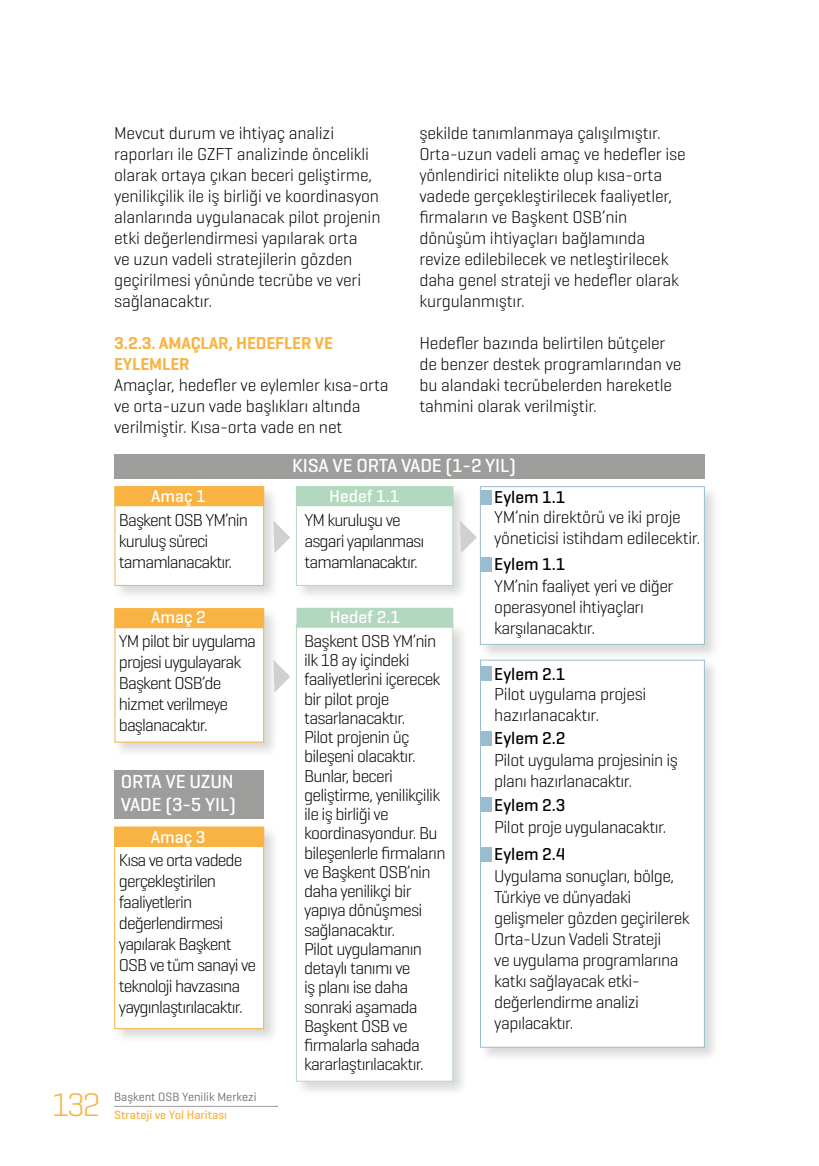
<style>
.page{position:relative;width:819px;height:1166px;background:#fff}
.page>*{position:absolute;margin:0;border:0;box-sizing:border-box;transform-origin:0 0}
.t1{font:300 33.25px "Geogrotesque";color:#f9b342}
.t2{font:500 19.25px/22.8px "Geogrotesque";letter-spacing:-.01em;color:#fff}
.t3{font:300 17.5px/19.2px "Geogrotesque";letter-spacing:-.03em;color:#000}
.t4{font:300 17.5px/21px "Geogrotesque";letter-spacing:-.01em;color:#000}
.t5{font:300 17.5px/21px "Geogrotesque";letter-spacing:-.05em;color:#000}
.t6{font:500 17.5px "Geogrotesque";color:#000}
.t7{font:600 17.5px/21px "Geogrotesque";letter-spacing:-.01em;color:#f9b342}
.t8{font:500 17.5px "Geogrotesque";color:#fff}
.t9{font:12.25px "Geogrotesque";color:#706f6f}
.t10{font:500 12.25px "Geogrotesque";color:#f9b342}
</style>
<div class="page">
<hr style="left:114px;top:1106px;width:164px;height:1px;background:#9d9d9c">
<div style="left:112px;top:824px;width:168px;height:221px;background:#000;opacity:.15"></div>
<div style="left:114px;top:826px;width:150px;height:203px;background:#fff;border:1px solid #f9b342"></div>
<div style="left:113px;top:606px;width:167px;height:153px;background:#000;opacity:.15"></div>
<div style="left:115px;top:608px;width:149px;height:134px;background:#fff;border:1px solid #f9b342"></div>
<div style="left:113px;top:484px;width:167px;height:118px;background:#000;opacity:.15"></div>
<div style="left:115px;top:486px;width:149px;height:100px;background:#fff;border:1px solid #f9b342"></div>
<div style="left:294px;top:484px;width:175px;height:118px;background:#000;opacity:.15"></div>
<div style="left:296px;top:486px;width:157px;height:100px;background:#fff;border:1px solid #b2d9bf"></div>
<div style="left:294px;top:622px;width:175px;height:475px;background:#000;opacity:.15"></div>
<div style="left:296px;top:624px;width:157px;height:457px;background:#fff;border:1px solid #b2d9bf"></div>
<div style="left:478px;top:484px;width:242px;height:177px;background:#000;opacity:.15"></div>
<div style="left:480px;top:486px;width:224px;height:159px;background:#fff;border:1px solid #99bdcf"></div>
<div style="left:478px;top:658px;width:243px;height:405px;background:#000;opacity:.15"></div>
<div style="left:480px;top:660px;width:224px;height:387px;background:#fff;border:1px solid #99bdcf"></div>
<div style="left:114px;top:486px;width:150px;height:20px;background:#f9b342"></div>
<div style="left:114px;top:827px;width:150px;height:20px;background:#f9b342"></div>
<div style="left:114px;top:608px;width:150px;height:20px;background:#f9b342;border:2px solid #f9b342"></div>
<div style="left:296px;top:486px;width:157px;height:20px;background:#b2d9bf"></div>
<div style="left:296px;top:608px;width:157px;height:20px;background:#b2d9bf;border:2px solid #b2d9bf"></div>
<div style="left:114px;top:454px;width:590px;height:24px;background:#9d9d9c"></div>
<div style="left:115px;top:770px;width:149px;height:48px;background:#9d9d9c"></div>
<svg style="left:273px;top:520px;width:17px;height:33px"></svg>
<svg style="left:273px;top:660px;width:17px;height:32px"></svg>
<svg style="left:460px;top:520px;width:17px;height:33px"></svg>
<div style="left:480px;top:490px;width:11px;height:14px;background:#99bdcf"></div>
<div style="left:480px;top:666px;width:11px;height:15px;background:#99bdcf"></div>
<div style="left:480px;top:557px;width:11px;height:14px;background:#99bdcf"></div>
<div style="left:480px;top:731px;width:11px;height:14px;background:#99bdcf"></div>
<div style="left:480px;top:797px;width:11px;height:15px;background:#99bdcf"></div>
<div style="left:480px;top:847px;width:11px;height:14px;background:#99bdcf"></div>
<h1 class="t1" style="left:52px;top:1084px;width:50px">132</h1>
<p class="t4" style="left:114px;top:122px;width:268px">Mevcut durum ve ihtiyaç analizi raporları ile GZFT analizinde öncelikli olarak ortaya çıkan beceri geliştirme, yenilikçilik ile iş birliği ve koordinasyon alanlarında uygulanacak pilot projenin etki değerlendirmesi yapılarak orta<br>ve uzun vadeli stratejilerin gözden geçirilmesi yönünde tecrübe ve veri sağlanacaktır.</p>
<p class="t7" style="left:114px;top:332px;width:220px">3.2.3. AMAÇLAR, HEDEFLER VE<br>EYLEMLER</p>
<p class="t4" style="left:114px;top:374px;width:276px">Amaçlar, hedefler ve eylemler kısa-orta ve orta-uzun vade başlıkları altında verilmiştir. Kısa-orta vade en net</p>
<p class="t4" style="left:419px;top:122px;width:268px">şekilde tanımlanmaya çalışılmıştır.<br>Orta-uzun vadeli amaç ve hedefler ise yönlendirici nitelikte olup kısa-orta vadede gerçekleştirilecek faaliyetler, firmaların ve Başkent OSB’nin dönüşüm ihtiyaçları bağlamında revize edilebilecek ve netleştirilecek daha genel strateji ve hedefler olarak kurgulanmıştır.</p>
<p class="t4" style="left:419px;top:332px;width:263px">Hedefler bazında belirtilen bütçeler de benzer destek programlarından ve bu alandaki tecrübelerden hareketle tahmini olarak verilmiştir.</p>
<p class="t8" style="left:151px;top:485px;width:56px">Amaç 1</p>
<p class="t5" style="left:119px;top:509px;width:131px">Başkent OSB YM’nin kuruluş süreci tamamlanacaktır.</p>
<p class="t8" style="left:151px;top:606px;width:56px">Amaç 2</p>
<p class="t5" style="left:119px;top:630px;width:139px">YM pilot bir uygulama projesi uygulayarak<br>Başkent OSB’de hizmet verilmeye başlanacaktır.</p>
<p class="t2" style="left:121px;top:770px;width:117px">ORTA VE UZUN<br>VADE (3-5 YIL)</p>
<p class="t8" style="left:151px;top:826px;width:56px">Amaç 3</p>
<p class="t5" style="left:119px;top:848px;width:139px">Kısa ve orta vadede gerçekleştirilen faaliyetlerin değerlendirmesi yapılarak Başkent<br>OSB ve tüm sanayi ve teknoloji havzasına yaygınlaştırılacaktır.</p>
<p class="t9" style="left:114px;top:1089px;width:144px">Başkent OSB Yenilik Merkezi</p>
<p class="t10" style="left:114px;top:1107px;width:114px">Strateji ve Yol Haritası</p>
<p class="t2" style="left:292px;top:454px;width:225px">KISA VE ORTA VADE (1-2 YIL)</p>
<p class="t8" style="left:329px;top:485px;width:72px">Hedef 1.1</p>
<p class="t5" style="left:304px;top:509px;width:121px">YM kuruluşu ve asgari yapılanması tamamlanacaktır.</p>
<p class="t8" style="left:330px;top:606px;width:72px">Hedef 2.1</p>
<p class="t3" style="left:304px;top:631px;width:143px">Başkent OSB YM’nin ilk 18 ay içindeki faaliyetlerini içerecek bir pilot proje tasarlanacaktır.<br>Pilot projenin üç bileşeni olacaktır.<br>Bunlar, beceri geliştirme, yenilikçilik ile iş birliği ve koordinasyondur. Bu bileşenlerle firmaların ve Başkent OSB’nin daha yenilikçi bir yapıya dönüşmesi sağlanacaktır.<br>Pilot uygulamanın detaylı tanımı ve<br>iş planı ise daha sonraki aşamada<br>Başkent OSB ve firmalarla sahada kararlaştırılacaktır.</p>
<p class="t6" style="left:494px;top:486px;width:73px">Eylem 1.1</p>
<p class="t3" style="left:494px;top:506px;width:207px;line-height:21px">YM’nin direktörü ve iki proje yöneticisi istihdam edilecektir.</p>
<p class="t6" style="left:494px;top:553px;width:73px">Eylem 1.1</p>
<p class="t3" style="left:494px;top:575px;width:181px;line-height:21px">YM’nin faaliyet yeri ve diğer operasyonel ihtiyaçları karşılanacaktır.</p>
<p class="t6" style="left:494px;top:663px;width:73px">Eylem 2.1</p>
<p class="t3" style="left:494px;top:682px;width:153px;line-height:21px">Pilot uygulama projesi hazırlanacaktır.</p>
<p class="t6" style="left:494px;top:727px;width:73px">Eylem 2.2</p>
<p class="t3" style="left:494px;top:749px;width:185px;line-height:21px">Pilot uygulama projesinin iş planı hazırlanacaktır.</p>
<p class="t3" style="left:494px;top:816px;width:174px">Pilot proje uygulanacaktır.</p>
<p class="t3" style="left:494px;top:865px;width:197px;line-height:21px">Uygulama sonuçları, bölge,<br>Türkiye ve dünyadaki gelişmeler gözden geçirilerek<br>Orta-Uzun Vadeli Strateji<br>ve uygulama programlarına katkı sağlayacak etki&shy;değerlendirme analizi yapılacaktır.</p>
<p class="t6" style="left:494px;top:794px;width:73px">Eylem 2.3</p>
<p class="t6" style="left:494px;top:843px;width:73px">Eylem 2.4</p>
</div>
